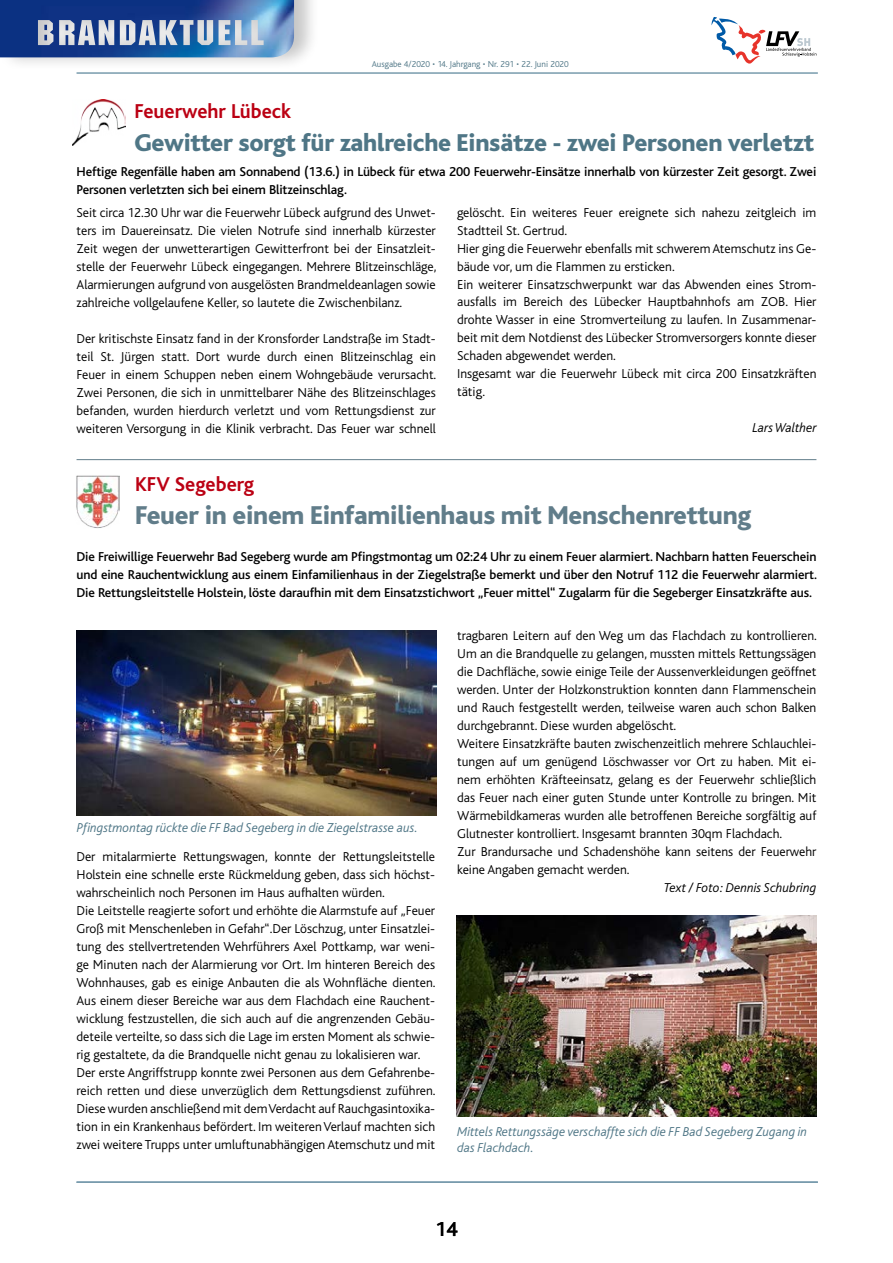
<style>
.page{position:relative;width:893px;height:1263px;background:#fff}
.page>*{position:absolute;margin:0;border:0;box-sizing:border-box;transform-origin:0 0}
.t1{font:800 27px "Bliss";letter-spacing:-.01em;color:#617d8a}
.t2{font:800 25.5px "Bliss";letter-spacing:-.01em;color:#4f7686}
.t3{font:700 21px "Bliss";color:#bb0013}
.t4{font:500 21px "Bliss";color:#000}
.t5{font:300 13.5px/18px "Bliss";color:#000}
.t6{font:500 13.5px/18px "Bliss";letter-spacing:-.01em;color:#000}
.t7{font:italic 300 13.5px/16.5px "Bliss";color:#4f7686}
.t8{font:italic 300 13.5px "Bliss";color:#000}
.t9{font:300 9px "Bliss";color:#4f7686}
</style>
<div class="page">
<hr style="left:77px;top:1181px;width:741px;height:2px;background:#789bad">
<hr style="left:77px;top:72px;width:741px;height:2px;background:#789bad">
<svg style="left:711px;top:17px;width:105px;height:47px"></svg>
<div style="left:0;top:0;width:320px;height:71px;background:#000;opacity:.22"></div>
<img style="left:0;top:0;width:294px;height:57px">
<img style="left:77px;top:630px;width:359px;height:185px">
<img style="left:457px;top:915px;width:359px;height:201px">
<img style="left:73px;top:99px;width:52px;height:46px">
<img style="left:76px;top:475px;width:43px;height:53px">
<hr style="left:77px;top:459px;width:739px;height:1px;background:#617d8a">
<p class="t9" style="left:372px;top:59px;width:199px">Ausgabe 4/2020 • 14. Jahrgang • Nr. 291 • 22. Juni 2020</p>
<h3 class="t3" style="left:134px;top:100px;width:158px">Feuerwehr Lübeck</h3>
<h2 class="t2" style="left:134px;top:130px;width:681px">Gewitter sorgt für zahlreiche Einsätze - zwei Personen verletzt</h2>
<p class="t6" style="left:77px;top:163px;width:741px">Heftige Regenfälle haben am Sonnabend (13.6.) in Lübeck für etwa 200 Feuerwehr-Einsätze innerhalb von kürzester Zeit gesorgt. Zwei<br>Personen verletzten sich bei einem Blitzeinschlag.</p>
<p class="t5" style="left:77px;top:203px;width:361px;text-align:justify">Seit circa 12.30 Uhr war die Feuerwehr Lübeck aufgrund des Unwet&shy;ters im Dauereinsatz. Die vielen Notrufe sind innerhalb kürzester Zeit wegen der unwetterartigen Gewitterfront bei der Einsatzleit&shy;stelle der Feuerwehr Lübeck eingegangen. Mehrere Blitzeinschläge, Alarmierungen aufgrund von ausgelösten Brandmeldeanlagen sowie zahlreiche vollgelaufene Keller, so lautete die Zwischenbilanz.</p>
<p class="t5" style="left:77px;top:329px;width:361px;text-align:justify">Der kritischste Einsatz fand in der Kronsforder Landstraße im Stadt&shy;teil St. Jürgen statt. Dort wurde durch einen Blitzeinschlag ein Feuer in einem Schuppen neben einem Wohngebäude verursacht.<br>Zwei Personen, die sich in unmittelbarer Nähe des Blitzeinschlages befanden, wurden hierdurch verletzt und vom Rettungsdienst zur weiteren Versorgung in die Klinik verbracht. Das Feuer war schnell</p>
<p class="t5" style="left:457px;top:203px;width:361px">gelöscht. Ein weiteres Feuer ereignete sich nahezu zeitgleich im Stadtteil St. Gertrud.<br>Hier ging die Feuerwehr ebenfalls mit schwerem Atemschutz ins Ge&shy;bäude vor, um die Flammen zu ersticken.<br>Ein weiterer Einsatzschwerpunkt war das Abwenden eines Strom&shy;ausfalls im Bereich des Lübecker Hauptbahnhofs am ZOB. Hier drohte Wasser in eine Stromverteilung zu laufen. In Zusammenar&shy;beit mit dem Notdienst des Lübecker Stromversorgers konnte dieser Schaden abgewendet werden.<br>Insgesamt war die Feuerwehr Lübeck mit circa 200 Einsatzkräften tätig.</p>
<p class="t8" style="left:753px;top:421px;width:65px">Lars Walther</p>
<h3 class="t3" style="left:135px;top:474px;width:121px">KFV Segeberg</h3>
<h1 class="t1" style="left:135px;top:502px;width:618px">Feuer in einem Einfamilienhaus mit Menschenrettung</h1>
<p class="t6" style="left:77px;top:548px;width:742px;text-align:justify">Die Freiwillige Feuerwehr Bad Segeberg wurde am Pfingstmontag um 02:24 Uhr zu einem Feuer alarmiert. Nachbarn hatten Feuerschein und eine Rauchentwicklung aus einem Einfamilienhaus in der Ziegelstraße bemerkt und über den Notruf 112 die Feuerwehr alarmiert.<br>Die Rettungsleitstelle Holstein, löste daraufhin mit dem Einsatzstichwort „Feuer mittel“ Zugalarm für die Segeberger Einsatzkräfte aus.</p>
<p class="t7" style="left:77px;top:819px;width:343px">Pfingstmontag rückte die FF Bad Segeberg in die Ziegelstrasse aus.</p>
<p class="t5" style="left:77px;top:848px;width:361px">Der mitalarmierte Rettungswagen, konnte der Rettungsleitstelle Holstein eine schnelle erste Rückmeldung geben, dass sich höchst&shy;wahrscheinlich noch Personen im Haus aufhalten würden.<br>Die Leitstelle reagierte sofort und erhöhte die Alarmstufe auf „Feuer Groß mit Menschenleben in Gefahr“.Der Löschzug, unter Einsatzlei&shy;tung des stellvertretenden Wehrführers Axel Pottkamp, war weni&shy;ge Minuten nach der Alarmierung vor Ort. Im hinteren Bereich des Wohnhauses, gab es einige Anbauten die als Wohnfläche dienten.<br>Aus einem dieser Bereiche war aus dem Flachdach eine Rauchent&shy;wicklung festzustellen, die sich auch auf die angrenzenden Gebäu&shy;deteile verteilte, so dass sich die Lage im ersten Moment als schwie&shy;rig gestaltete, da die Brandquelle nicht genau zu lokalisieren war.<br>Der erste Angriffstrupp konnte zwei Personen aus dem Gefahrenbe&shy;reich retten und diese unverzüglich dem Rettungsdienst zuführen.<br>Diese wurden anschließend mit dem Verdacht auf Rauchgasintoxika&shy;tion in ein Krankenhaus befördert. Im weiteren Verlauf machten sich zwei weitere Trupps unter umluftunabhängigen Atemschutz und mit</p>
<p class="t5" style="left:457px;top:627px;width:361px">tragbaren Leitern auf den Weg um das Flachdach zu kontrollieren.<br>Um an die Brandquelle zu gelangen, mussten mittels Rettungssägen die Dachfläche, sowie einige Teile der Aussenverkleidungen geöffnet werden. Unter der Holzkonstruktion konnten dann Flammenschein und Rauch festgestellt werden, teilweise waren auch schon Balken durchgebrannt. Diese wurden abgelöscht.<br>Weitere Einsatzkräfte bauten zwischenzeitlich mehrere Schlauchlei&shy;tungen auf um genügend Löschwasser vor Ort zu haben. Mit ei&shy;nem erhöhten Kräfteeinsatz, gelang es der Feuerwehr schließlich das Feuer nach einer guten Stunde unter Kontrolle zu bringen. Mit Wärmebildkameras wurden alle betroffenen Bereiche sorgfältig auf Glutnester kontrolliert. Insgesamt brannten 30qm Flachdach.<br>Zur Brandursache und Schadenshöhe kann seitens der Feuerwehr keine Angaben gemacht werden.</p>
<p class="t8" style="left:664px;top:881px;width:154px">Text / Foto: Dennis Schubring</p>
<p class="t7" style="left:457px;top:1123px;width:352px">Mittels Rettungssäge verschaffte sich die FF Bad Segeberg Zugang in das Flachdach.</p>
<h3 class="t4" style="left:435px;top:1218px;width:24px">14</h3>
</div>
